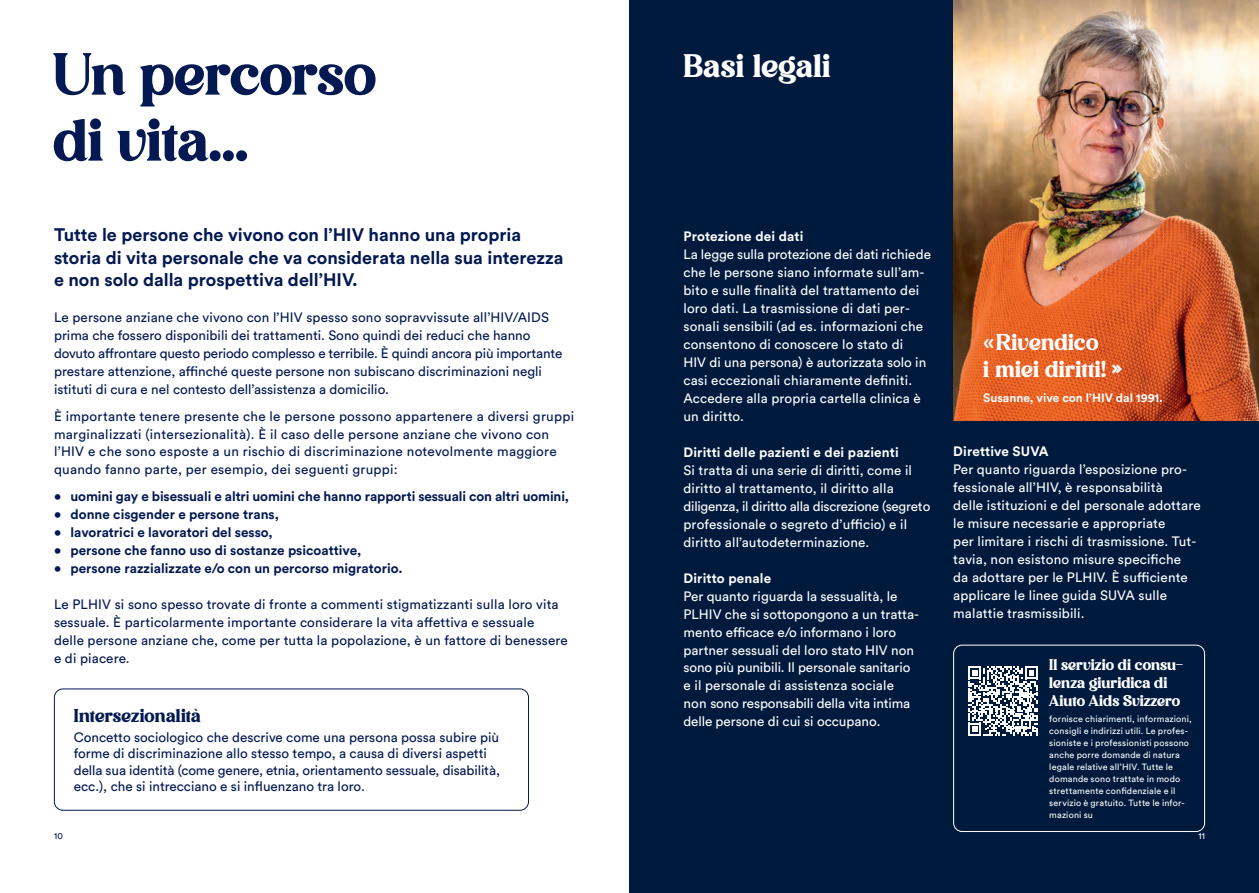
<style>
.page{position:relative;width:1259px;height:893px;background:#fff}
.page>*{position:absolute;margin:0;border:0;box-sizing:border-box;transform-origin:0 0}
.t1{font:57.3px/66px "Avigea";color:#041951}
.t2{font:31.5px "Avigea";letter-spacing:.01em;color:#fff}
.t3{font:22.2px/26.5px "Avigea";letter-spacing:.015em;color:#fff}
.t4{font:700 18px/22.5px "Circular Std";color:#041951}
.t5{font:18px "Avigea";letter-spacing:.01em;color:#041951}
.t6{font:15px/18px "Avigea";letter-spacing:.005em;color:#fff}
.t7{font:13.5px/18px "Circular Std";letter-spacing:.01em;color:#fff}
.t8{font:13.5px/18px "Circular Std";letter-spacing:.005em;color:#041951}
.t9{font:700 13.5px "Circular Std";color:#041951}
.t10{font:700 13.5px "Circular Std";letter-spacing:.01em;color:#fff}
.t11{font:700 12px "Circular Std";color:#fff}
.t12{font:9px/12px "Circular Std";letter-spacing:.02em;color:#fff}
.t13{font:9px "Circular Std";color:#041951}
.s1{font-family:"Circular Std";font-weight:500}
</style>
<div class="page">
<div style="left:629px;top:0;width:630px;height:893px;background:#001a3e"></div>
<img style="left:953px;top:0;width:306px;height:420px">
<div style="left:953px;top:645px;width:252px;height:187px;border:1px solid #fff;border-radius:9px"></div>
<svg style="left:968px;top:666px;width:70px;height:70px"></svg>
<div style="left:54px;top:688px;width:475px;height:123px;border:1px solid #041951;border-radius:9px"></div>
<h1 class="t1" style="left:53px;top:42px;width:324px">Un percorso di vita...</h1>
<h3 class="t4" style="left:54px;top:223px;width:511px">Tutte le persone che vivono con l’HIV hanno una propria storia di vita personale che va considerata nella sua interezza e non solo dalla prospettiva dell’HIV.</h3>
<p class="t8" style="left:54px;top:308px;width:510px">Le persone anziane che vivono con l’HIV spesso sono sopravvissute all’HIV/AIDS prima che fossero disponibili dei trattamenti. Sono quindi dei reduci che hanno dovuto affrontare questo periodo complesso e terribile. È quindi ancora più importante prestare attenzione, affinché queste persone non subiscano discriminazioni negli istituti di cura e nel contesto dell’assistenza a domicilio.</p>
<p class="t8" style="left:54px;top:407px;width:522px">È importante tenere presente che le persone possono appartenere a diversi gruppi marginalizzati (intersezionalità). È il caso delle persone anziane che vivono con l’HIV e che sono esposte a un rischio di discriminazione notevolmente maggiore quando fanno parte, per esempio, dei seguenti gruppi:</p>
<p class="t9" style="left:54px;top:487px;width:516px">• uomini gay e bisessuali e altri uomini che hanno rapporti sessuali con altri uomini,</p>
<p class="t9" style="left:54px;top:505px;width:226px">• donne cisgender e persone trans,</p>
<p class="t9" style="left:54px;top:523px;width:220px">• lavoratrici e lavoratori del sesso,</p>
<p class="t9" style="left:54px;top:541px;width:309px">• persone che fanno uso di sostanze psicoattive,</p>
<p class="t9" style="left:54px;top:559px;width:350px">• persone razzializzate e/o con un percorso migratorio.</p>
<p class="t8" style="left:54px;top:595px;width:515px">Le PLHIV si sono spesso trovate di fronte a commenti stigmatizzanti sulla loro vita sessuale. È particolarmente importante considerare la vita affettiva e sessuale<br>delle persone anziane che, come per tutta la popolazione, è un fattore di benessere e di piacere.</p>
<h3 class="t5" style="left:74px;top:704px;width:128px">Intersezionalità</h3>
<p class="t8" style="left:74px;top:729px;width:428px;line-height:16.2px">Concetto sociologico che descrive come una persona possa subire più forme di discriminazione allo stesso tempo, a causa di diversi aspetti della sua identità (come genere, etnia, orientamento sessuale, disabilità, ecc.), che si intrecciano e si influenzano tra loro.</p>
<h2 class="t2" style="left:683px;top:47px;width:148px">Basi legali</h2>
<p class="t10" style="left:683px;top:227px;width:121px">Protezione dei dati</p>
<p class="t7" style="left:683px;top:245px;width:249px">La legge sulla protezione dei dati richiede che le persone siano informate sull’am&shy;bito e sulle finalità del trattamento dei loro dati. La trasmissione di dati per&shy;sonali sensibili (ad es. informazioni che consentono di conoscere lo stato di<br>HIV di una persona) è autorizzata solo in casi eccezionali chiaramente definiti.<br>Accedere alla propria cartella clinica è un diritto.</p>
<p class="t10" style="left:683px;top:443px;width:217px">Diritti delle pazienti e dei pazienti</p>
<p class="t7" style="left:683px;top:461px;width:248px">Si tratta di una serie di diritti, come il diritto al trattamento, il diritto alla diligenza, il diritto alla discrezione (segreto professionale o segreto d’ufficio) e il diritto all’autodeterminazione.</p>
<p class="t10" style="left:683px;top:569px;width:89px">Diritto penale</p>
<p class="t7" style="left:683px;top:587px;width:237px">Per quanto riguarda la sessualità, le PLHIV che si sottopongono a un tratta&shy;mento efficace e/o informano i loro partner sessuali del loro stato HIV non sono più punibili. Il personale sanitario e il personale di assistenza sociale non sono responsabili della vita intima delle persone di cui si occupano.</p>
<h3 class="t3" style="left:983px;top:330px;width:141px"><span class="s1">«</span>Rivendico<br>i miei diritti! »</h3>
<p class="t11" style="left:983px;top:390px;width:181px">Susanne, vive con l’HIV dal 1991.</p>
<p class="t10" style="left:953px;top:443px;width:97px">Direttive SUVA</p>
<p class="t7" style="left:953px;top:461px;width:249px">Per quanto riguarda l’esposizione pro&shy;fessionale all’HIV, è responsabilità<br>delle istituzioni e del personale adottare le misure necessarie e appropriate<br>per limitare i rischi di trasmissione. Tut&shy;tavia, non esistono misure specifiche<br>da adottare per le PLHIV. È sufficiente applicare le linee guida SUVA sulle malattie trasmissibili.</p>
<p class="t6" style="left:1049px;top:656px;width:135px">Il servizio di consu&shy;lenza giuridica di<br>Aiuto Aids Svizzero</p>
<p class="t12" style="left:1049px;top:713px;width:144px">fornisce chiarimenti, informazioni, consigli e indirizzi utili. Le profes&shy;sioniste e i professionisti possono anche porre domande di natura legale relative all’HIV. Tutte le domande sono trattate in modo strettamente confidenziale e il servizio è gratuito. Tutte le infor&shy;mazioni su</p>
<p class="t13" style="left:54px;top:830px;width:11px">10</p>
<p class="t12" style="left:1198px;top:830px;width:8px">11</p>
</div>
